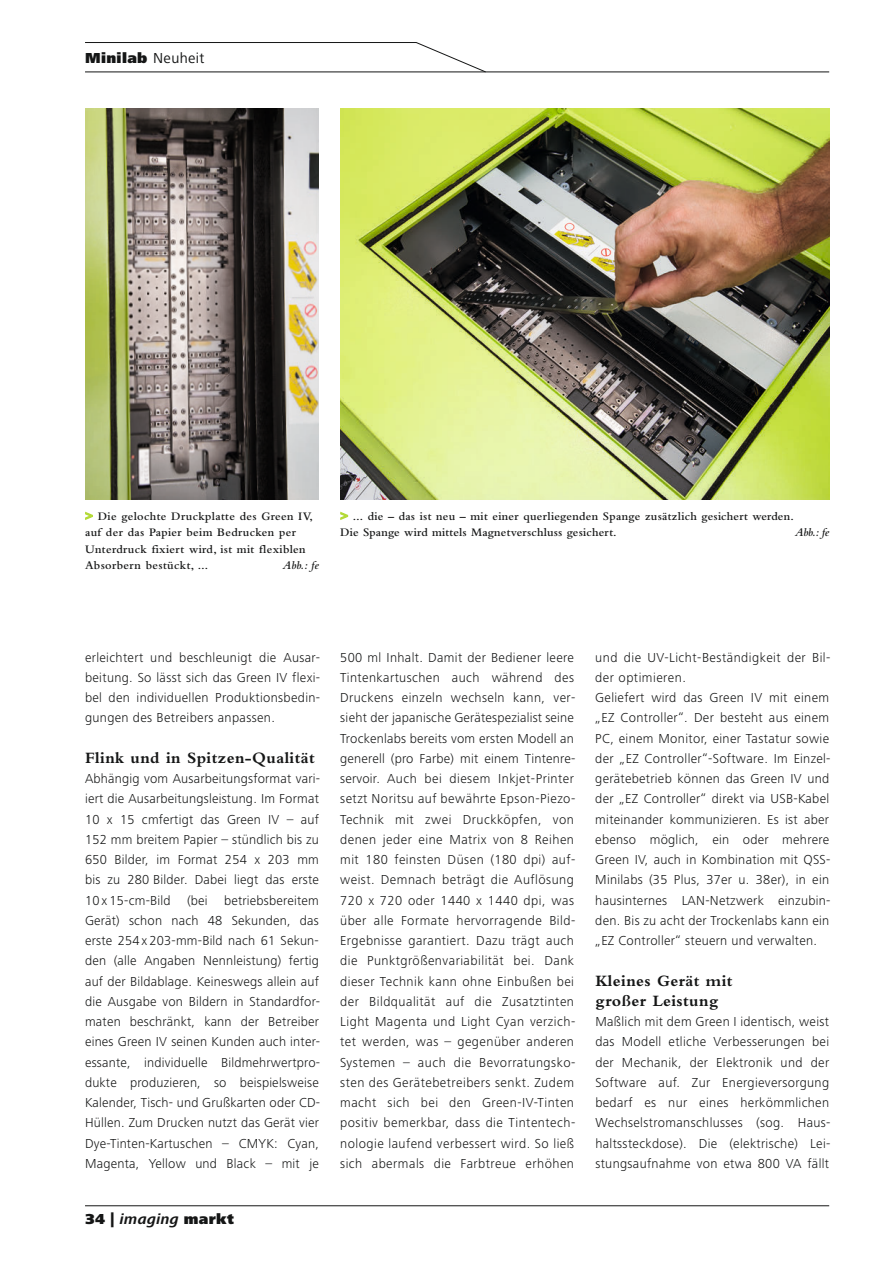
<style>
.page{position:relative;width:893px;height:1263px;background:#fff}
.page>*{position:absolute;margin:0;border:0;box-sizing:border-box;transform-origin:0 0}
.t1{font:700 16.5px/20.2px "Bembo";letter-spacing:.025em;color:#151616}
.t2{font:900 15px "Frutiger Next LT";letter-spacing:.025em;color:#151616}
.t3{font:300 13.5px/20.2px "Frutiger Next LT";letter-spacing:.02em;color:#151616;text-align:justify}
.t4{font:600 12px/16.5px "Bembo";letter-spacing:.025em;color:#151616}
.t5{font:italic 600 12px "Bembo";letter-spacing:.005em;color:#151616}
.s1{font-weight:400}
.s2{font-weight:700;color:#b4da38}
.s3{font-weight:700;font-style:italic}
</style>
<div class="page">
<svg style="left:85px;top:511px;width:8px;height:9px"></svg>
<img style="left:340px;top:108px;width:489px;height:391px">
<img style="left:85px;top:108px;width:234px;height:391px">
<hr style="left:85px;top:1205px;width:744px;height:1px;background:#151616">
<svg style="left:85px;top:42px;width:402px;height:30px"></svg>
<hr style="left:85px;top:72px;width:744px;height:1px;background:#151616">
<svg style="left:340px;top:511px;width:9px;height:9px"></svg>
<p class="t2" style="left:85px;top:50px;width:121px">Minilab <span class="s1">Neuheit</span></p>
<p class="t4" style="left:85px;top:508px;width:229px"><span class="s2">&gt;</span> Die gelochte Druckplatte des Green IV, auf der das Papier beim Bedrucken per Unterdruck fixiert wird, ist mit flexiblen Absorbern bestückt, …</p>
<p class="t5" style="left:282px;top:559px;width:38px">Abb.: fe</p>
<p class="t4" style="left:340px;top:508px;width:455px"><span class="s2">&gt;</span> … die – das ist neu – mit einer querliegenden Spange zusätzlich gesichert werden.<br>Die Spange wird mittels Magnetverschluss gesichert.</p>
<p class="t5" style="left:795px;top:526px;width:36px">Abb.: fe</p>
<p class="t3" style="left:85px;top:647px;width:237px">erleichtert und beschleunigt die Ausar&shy;beitung. So lässt sich das Green IV flexi&shy;bel den individuellen Produktionsbedin&shy;gungen des Betreibers anpassen.</p>
<p class="t1" style="left:85px;top:747px;width:231px">Flink und in Spitzen-Qualität</p>
<p class="t3" style="left:85px;top:768px;width:237px">Abhängig vom Ausarbeitungsformat vari&shy;iert die Ausarbeitungsleistung. Im Format 10 x 15 cmfertigt das Green IV – auf 152 mm breitem Papier – stündlich bis zu 650 Bilder, im Format 254 x 203 mm bis zu 280 Bilder. Dabei liegt das erste 10 x 15-cm-Bild (bei betriebsbereitem Gerät) schon nach 48 Sekunden, das erste 254 x 203-mm-Bild nach 61 Sekun&shy;den (alle Angaben Nennleistung) fertig auf der Bildablage. Keineswegs allein auf die Ausgabe von Bildern in Standardfor&shy;maten beschränkt, kann der Betreiber eines Green IV seinen Kunden auch inter&shy;essante, individuelle Bildmehrwertpro&shy;dukte produzieren, so beispielsweise Kalender, Tisch- und Grußkarten oder CD-Hüllen. Zum Drucken nutzt das Gerät vier Dye-Tinten-Kartuschen – CMYK: Cyan, Magenta, Yellow und Black – mit je</p>
<p class="t2" style="left:85px;top:1210px;width:151px">34 | <span class="s3">imaging</span> markt</p>
<p class="t3" style="left:340px;top:647px;width:237px">500 ml Inhalt. Damit der Bediener leere Tintenkartuschen auch während des Druckens einzeln wechseln kann, ver&shy;sieht der japanische Gerätespezialist seine Trockenlabs bereits vom ersten Modell an generell (pro Farbe) mit einem Tintenre&shy;servoir. Auch bei diesem Inkjet-Printer setzt Noritsu auf bewährte Epson-Piezo-Technik mit zwei Druckköpfen, von denen jeder eine Matrix von 8 Reihen mit 180 feinsten Düsen (180 dpi) auf&shy;weist. Demnach beträgt die Auflösung 720 x 720 oder 1440 x 1440 dpi, was über alle Formate hervorragende Bild-Ergebnisse garantiert. Dazu trägt auch die Punktgrößenvariabilität bei. Dank dieser Technik kann ohne Einbußen bei der Bildqualität auf die Zusatztinten Light Magenta und Light Cyan verzich&shy;tet werden, was – gegenüber anderen Systemen – auch die Bevorratungsko&shy;sten des Gerätebetreibers senkt. Zudem macht sich bei den Green-IV-Tinten positiv bemerkbar, dass die Tintentech&shy;nologie laufend verbessert wird. So ließ sich abermals die Farbtreue erhöhen</p>
<p class="t3" style="left:595px;top:647px;width:237px;text-align:left">und die UV-Licht-Beständigkeit der Bil&shy;der optimieren.<br>Geliefert wird das Green IV mit einem „EZ Controller“. Der besteht aus einem PC, einem Monitor, einer Tastatur sowie der „EZ Controller“-Software. Im Einzel&shy;gerätebetrieb können das Green IV und der „EZ Controller“ direkt via USB-Kabel miteinander kommunizieren. Es ist aber ebenso möglich, ein oder mehrere Green IV, auch in Kombination mit QSS-Minilabs (35 Plus, 37er u. 38er), in ein hausinternes LAN-Netzwerk einzubin&shy;den. Bis zu acht der Trockenlabs kann ein „EZ Controller“ steuern und verwalten.</p>
<p class="t1" style="left:595px;top:970px;width:139px">Kleines Gerät mit großer Leistung</p>
<p class="t3" style="left:595px;top:1011px;width:237px">Maßlich mit dem Green I identisch, weist das Modell etliche Verbesserungen bei der Mechanik, der Elektronik und der Software auf. Zur Energieversorgung bedarf es nur eines herkömmlichen Wechselstromanschlusses (sog. Haus&shy;haltssteckdose). Die (elektrische) Lei&shy;stungsaufnahme von etwa 800 VA fällt</p>
</div>
